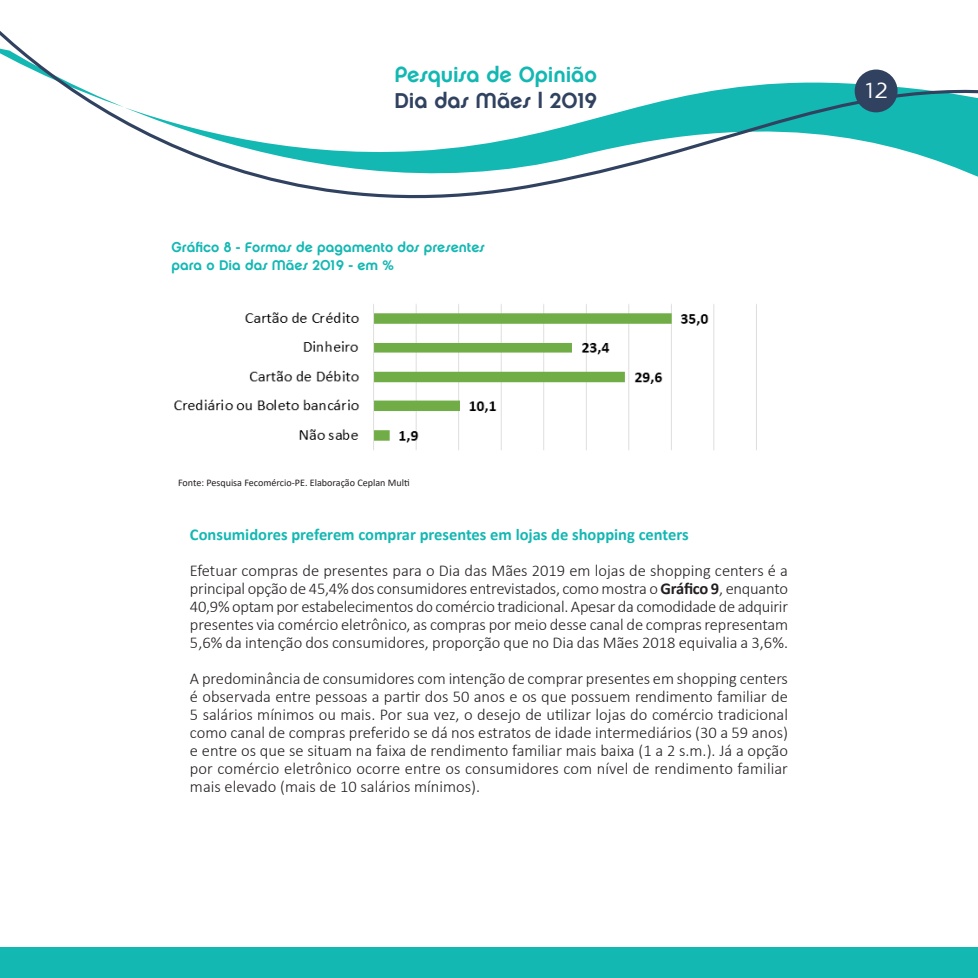
<style>
.page{position:relative;width:978px;height:978px;background:#fff}
.page>*{position:absolute;margin:0;border:0;box-sizing:border-box;transform-origin:0 0}
.t1{font:21.6px "Chalet New York Nineteen Seventy";letter-spacing:-.005em;color:#13b8b3}
.t2{font:21.6px "Chalet New York Nineteen Seventy";letter-spacing:-.005em;color:#314260}
.t3{font:21.6px "Comercio Sans";color:#fff}
.corpoParagrafo{font:300 16.5px/18px "Calibri";color:#231f20;text-align:justify}
.corpoParagrafo-2{font:700 16.5px "Calibri";color:#13b8b3}
.Estilo_de_parágrafo{font:14.1px/18px "Chalet New York Nineteen Seventy";color:#13b8b3}
.corpoParagrafo-3{font:10.05px "Calibri";color:#231f20}
.s1{font-weight:700}
</style>
<div class="page">
<div style="left:0;top:947px;width:978px;height:31px;background:#13b8b3"></div>
<svg style="left:0;top:31px;width:978px;height:168px"></svg>
<div style="left:855px;top:70px;width:43px;height:42px;background:#314260;border-radius:50%"></div>
<img style="left:174px;top:304px;width:583px;height:146px">
<h1 class="t1" style="left:394px;top:61px;width:204px">Pesquisa de Opinião</h1>
<h1 class="t2" style="left:394px;top:87px;width:204px">Dia das Mães | 2019</h1>
<p class="Estilo_de_parágrafo" style="left:171px;top:238px;width:315px">Gráfico 8 - Formas de pagamento dos presentes para o Dia das Mães 2019 - em %</p>
<h1 class="t3" style="left:862px;top:79px;width:28px">12</h1>
<p class="corpoParagrafo-3" style="left:178px;top:476px;width:233px">Fonte: Pesquisa Fecomércio-PE. Elaboração Ceplan Multi</p>
<p class="corpoParagrafo-2" style="left:190px;top:523px;width:500px">Consumidores preferem comprar presentes em lojas de shopping centers</p>
<p class="corpoParagrafo" style="left:190px;top:561px;width:600px">Efetuar compras de presentes para o Dia das Mães 2019 em lojas de shopping centers é a principal opção de 45,4% dos consumidores entrevistados, como mostra o <span class="s1">Gráfico 9</span>, enquanto 40,9% optam por estabelecimentos do comércio tradicional. Apesar da comodidade de adquirir presentes via comércio eletrônico, as compras por meio desse canal de compras representam 5,6% da intenção dos consumidores, proporção que no Dia das Mães 2018 equivalia a 3,6%.</p>
<p class="corpoParagrafo" style="left:190px;top:669px;width:600px">A predominância de consumidores com intenção de comprar presentes em shopping centers é observada entre pessoas a partir dos 50 anos e os que possuem rendimento familiar de 5 salários mínimos ou mais. Por sua vez, o desejo de utilizar lojas do comércio tradicional como canal de compras preferido se dá nos estratos de idade intermediários (30 a 59 anos) e entre os que se situam na faixa de rendimento familiar mais baixa (1 a 2 s.m.). Já a opção por comércio eletrônico ocorre entre os consumidores com nível de rendimento familiar mais elevado (mais de 10 salários mínimos).</p>
</div>
